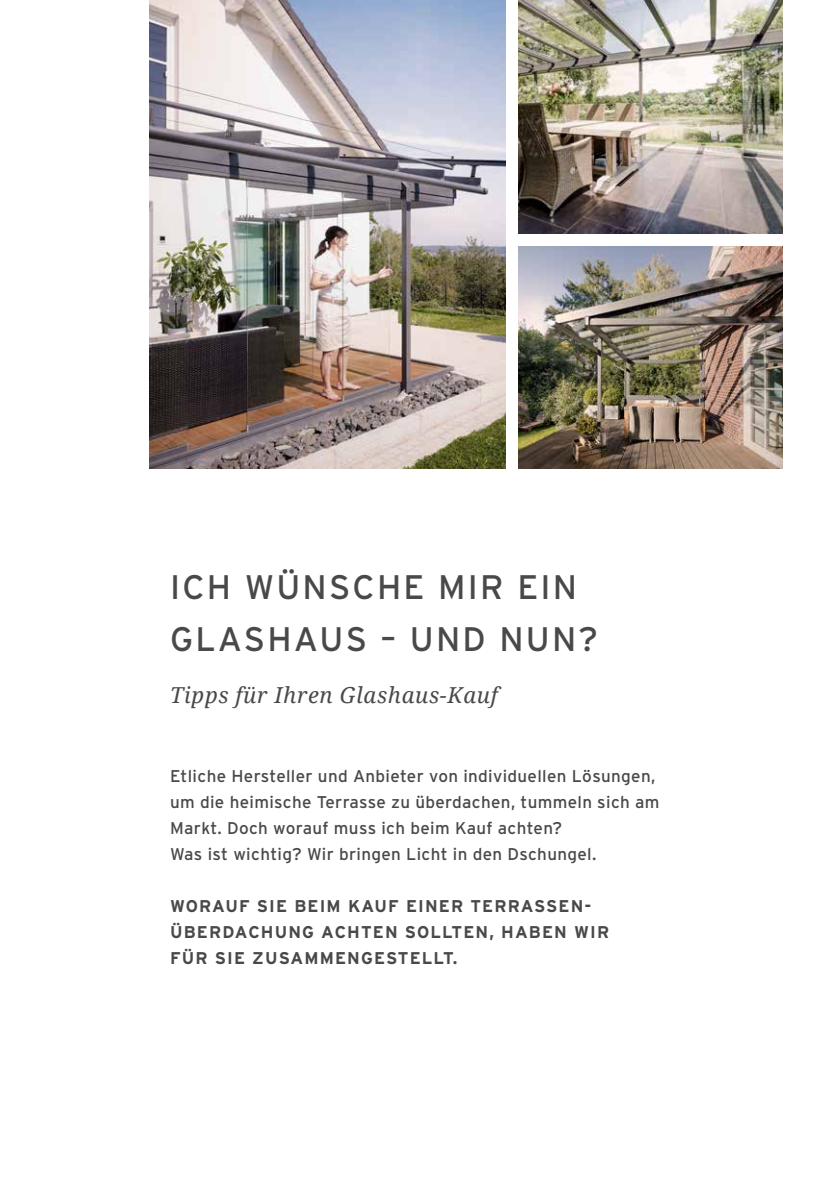
<style>
.page{position:relative;width:840px;height:1191px;background:#fff}
.page>*{position:absolute;margin:0;border:0;box-sizing:border-box;transform-origin:0 0}
.t1{font:34px/52.2px "Interstate";letter-spacing:.065em;color:#494948}
.t2{font:italic 22px "Droid Serif";letter-spacing:.03em;color:#494948}
.t3{font:17px/26px "Interstate";letter-spacing:.02em;color:#494948}
.t4{font:700 17px/26px "Interstate";letter-spacing:.065em;color:#494948}
</style>
<div class="page">
<img style="left:149px;top:0;width:356px;height:468px">
<img style="left:518px;top:247px;width:264px;height:221px">
<img style="left:518px;top:0;width:264px;height:234px">
<h1 class="t1" style="left:170px;top:560px;width:429px">ICH WÜNSCHE MIR EIN<br>GLASHAUS – UND NUN?</h1>
<p class="t2" style="left:170px;top:683px;width:329px">Tipps für Ihren Glashaus-Kauf</p>
<p class="t3" style="left:170px;top:762px;width:490px">Etliche Hersteller und Anbieter von individuellen Lösungen, um die heimische Terrasse zu überdachen, tummeln sich am Markt. Doch worauf muss ich beim Kauf achten?<br>Was ist wichtig? Wir bringen Licht in den Dschungel.</p>
<p class="t4" style="left:170px;top:892px;width:440px">WORAUF SIE BEIM KAUF EINER TERRASSEN-<br>ÜBERDACHUNG ACHTEN SOLLTEN, HABEN WIR<br>FÜR SIE ZUSAMMENGESTELLT.</p>
</div>
